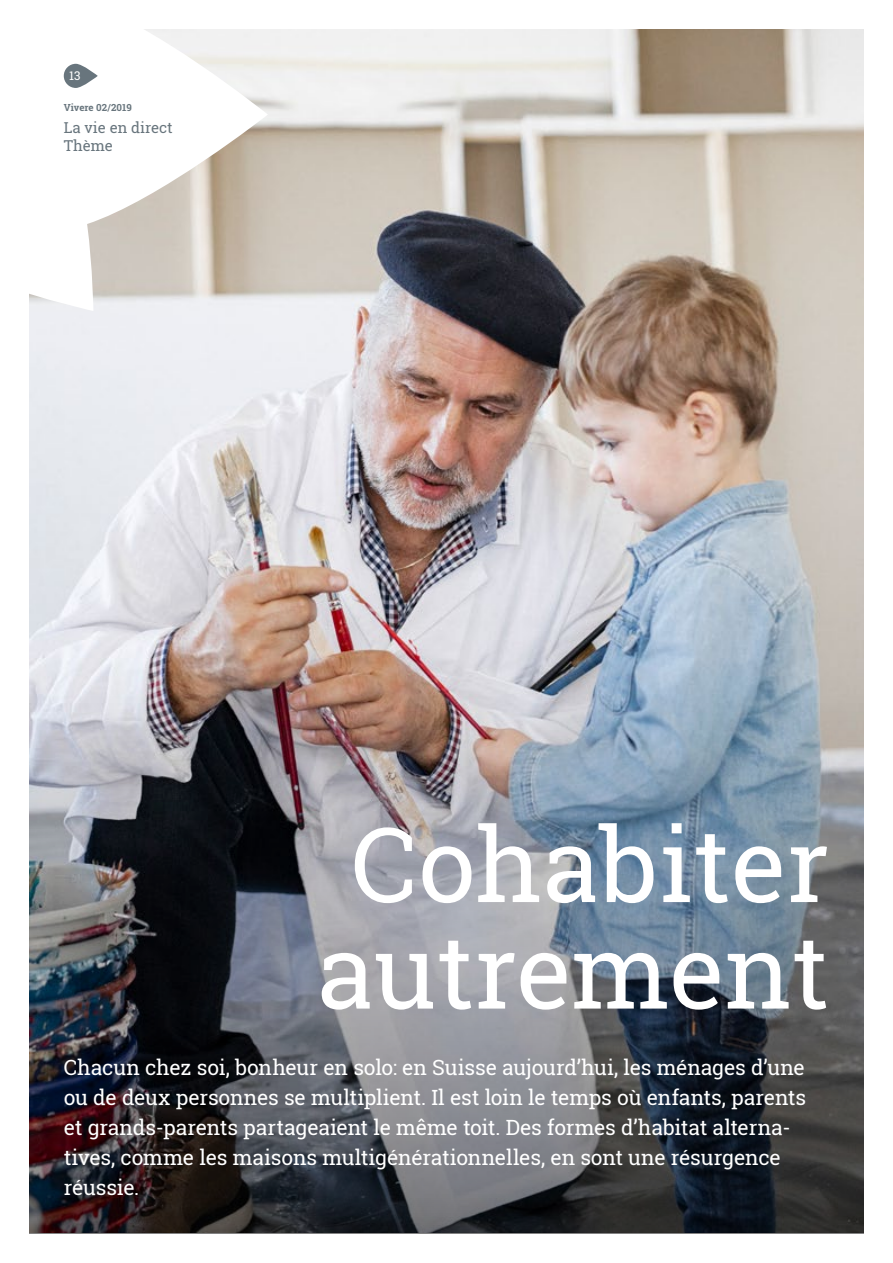
<style>
.page{position:relative;width:893px;height:1263px;background:#fff}
.page>*{position:absolute;margin:0;border:0;box-sizing:border-box;transform-origin:0 0}
.t1{font:103.5px/106.5px "Roboto Slab";color:#fff;text-align:center}
.t2{font:21px/30px "Roboto Slab";letter-spacing:-.01em;color:#fff}
.t3{font:15px/18px "Roboto Slab";color:#68757d}
.t4{font:12px "Roboto Slab";color:#fff}
.t5{font:700 9.75px "Roboto Slab";color:#68757d}
</style>
<div class="page">
<img style="left:30px;top:30px;width:833px;height:664px">
<svg style="left:29px;top:29px;width:239px;height:282px"></svg>
<svg style="left:64px;top:64px;width:34px;height:24px"></svg>
<img style="left:30px;top:694px;width:833px;height:539px">
<p class="t4" style="left:69px;top:67px;width:13px">13</p>
<p class="t5" style="left:64px;top:100px;width:70px">Vivere 02 / 2019</p>
<p class="t3" style="left:64px;top:118px;width:110px">La vie en direct<br>Thème</p>
<h1 class="t1" style="left:316px;top:810px;width:514px">Cohabiter autrement</h1>
<p class="t2" style="left:64px;top:1052px;width:744px">Chacun chez soi, bonheur en solo: en Suisse aujourd’hui, les ménages d’une ou de deux personnes se multiplient. Il est loin le temps où enfants, parents et grands-parents partageaient le même toit. Des formes d’habitat alterna&shy;tives, comme les maisons multigénérationnelles, en sont une résurgence réussie.</p>
</div>
